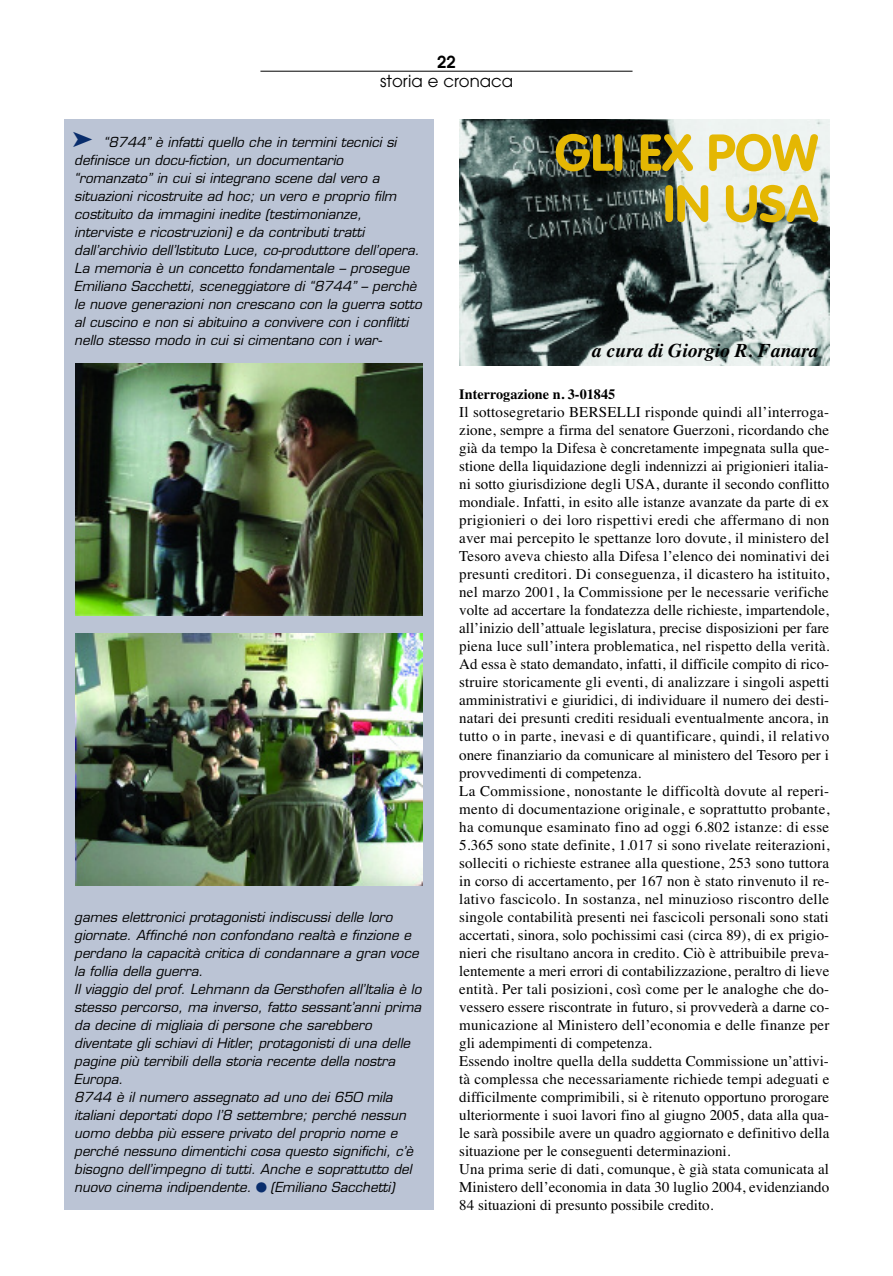
<style>
.page{position:relative;width:893px;height:1276px;background:#fff}
.page>*{position:absolute;margin:0;border:0;box-sizing:border-box;transform-origin:0 0}
.t1{font:700 51px/51px "VAG Rounded";color:#e4b703;text-align:right}
.t2{font:italic 700 19.5px "Times";color:#000}
.t3{font:16.5px "Avant Garde";color:#000}
.t4{font:600 16.5px "Avant Garde";color:#000}
.t5{font:15px/18px "Times";letter-spacing:.005em;color:#000}
.t6{font:700 14.25px "Times";color:#000}
.t7{font:italic 13.5px/18px "Eurostile";color:#000}
.s1{color:#092d6c}
</style>
<div class="page">
<hr style="left:260px;top:71px;width:372px;height:1px;background:#000">
<div style="left:64px;top:119px;width:370px;height:1090px;background:#bbc4d5"></div>
<img style="left:459px;top:119px;width:370px;height:246px">
<img style="left:76px;top:363px;width:346px;height:252px">
<img style="left:76px;top:633px;width:346px;height:252px">
<p class="t4" style="left:437px;top:55px;width:20px">22</p>
<p class="t3" style="left:380px;top:75px;width:134px">storia e cronaca</p>
<p class="t7" style="left:74px;top:135px;width:349px;text-indent:29px">“8744” è infatti quello che in termini tecnici si definisce un docu-fiction, un documentario “romanzato” in cui si integrano scene dal vero a situazioni ricostruite ad hoc; un vero e proprio film costituito da immagini inedite (testimonianze, interviste e ricostruzioni) e da contributi tratti dall’archivio dell’Istituto Luce, co-produttore dell’opera.<br>La memoria è un concetto fondamentale – prosegue Emiliano Sacchetti, sceneggiatore di “8744” – perchè le nuove generazioni non crescano con la guerra sotto al cuscino e non si abituino a convivere con i conflitti nello stesso modo in cui si cimentano con i war-</p>
<h1 class="t1" style="left:555px;top:131px;width:265px">GLI EX POW<br>IN USA</h1>
<h2 class="t2" style="left:592px;top:339px;width:228px">a cura di Giorgio R. Fanara</h2>
<p class="t7" style="left:74px;top:909px;width:349px">games elettronici protagonisti indiscussi delle loro giornate. Affinché non confondano realtà e finzione e perdano la capacità critica di condannare a gran voce la follia della guerra.<br>Il viaggio del prof. Lehmann da Gersthofen all’Italia è lo stesso percorso, ma inverso, fatto sessant’anni prima da decine di migliaia di persone che sarebbero diventate gli schiavi di Hitler, protagonisti di una delle pagine più terribili della storia recente della nostra Europa.<br>8744 è il numero assegnato ad uno dei 650 mila italiani deportati dopo l’8 settembre; perché nessun uomo debba più essere privato del proprio nome e perché nessuno dimentichi cosa questo significhi, c’è bisogno dell’impegno di tutti. Anche e soprattutto del nuovo cinema indipendente. <span class="s1">●</span> (Emiliano Sacchetti)</p>
<p class="t6" style="left:459px;top:386px;width:158px">Interrogazione n. 3-01845</p>
<p class="t5" style="left:459px;top:403px;width:372px">Il sottosegretario BERSELLI risponde quindi all’interroga&shy;zione, sempre a firma del senatore Guerzoni, ricordando che già da tempo la Difesa è concretamente impegnata sulla que&shy;stione della liquidazione degli indennizzi ai prigionieri italia&shy;ni sotto giurisdizione degli USA, durante il secondo conflitto mondiale. Infatti, in esito alle istanze avanzate da parte di ex prigionieri o dei loro rispettivi eredi che affermano di non aver mai percepito le spettanze loro dovute, il ministero del Tesoro aveva chiesto alla Difesa l’elenco dei nominativi dei presunti creditori. Di conseguenza, il dicastero ha istituito, nel marzo 2001, la Commissione per le necessarie verifiche volte ad accertare la fondatezza delle richieste, impartendole, all’inizio dell’attuale legislatura, precise disposizioni per fare piena luce sull’intera problematica, nel rispetto della verità.<br>Ad essa è stato demandato, infatti, il difficile compito di rico&shy;struire storicamente gli eventi, di analizzare i singoli aspetti amministrativi e giuridici, di individuare il numero dei desti&shy;natari dei presunti crediti residuali eventualmente ancora, in tutto o in parte, inevasi e di quantificare, quindi, il relativo onere finanziario da comunicare al ministero del Tesoro per i provvedimenti di competenza.<br>La Commissione, nonostante le difficoltà dovute al reperi&shy;mento di documentazione originale, e soprattutto probante, ha comunque esaminato fino ad oggi 6.802 istanze: di esse 5.365 sono state definite, 1.017 si sono rivelate reiterazioni, solleciti o richieste estranee alla questione, 253 sono tuttora in corso di accertamento, per 167 non è stato rinvenuto il re&shy;lativo fascicolo. In sostanza, nel minuzioso riscontro delle singole contabilità presenti nei fascicoli personali sono stati accertati, sinora, solo pochissimi casi (circa 89), di ex prigio&shy;nieri che risultano ancora in credito. Ciò è attribuibile preva&shy;lentemente a meri errori di contabilizzazione, peraltro di lieve entità. Per tali posizioni, così come per le analoghe che do&shy;vessero essere riscontrate in futuro, si provvederà a darne co&shy;municazione al Ministero dell’economia e delle finanze per gli adempimenti di competenza.<br>Essendo inoltre quella della suddetta Commissione un’attivi&shy;tà complessa che necessariamente richiede tempi adeguati e difficilmente comprimibili, si è ritenuto opportuno prorogare ulteriormente i suoi lavori fino al giugno 2005, data alla qua&shy;le sarà possibile avere un quadro aggiornato e definitivo della situazione per le conseguenti determinazioni.<br>Una prima serie di dati, comunque, è già stata comunicata al Ministero dell’economia in data 30 luglio 2004, evidenziando 84 situazioni di presunto possibile credito.</p>
</div>
